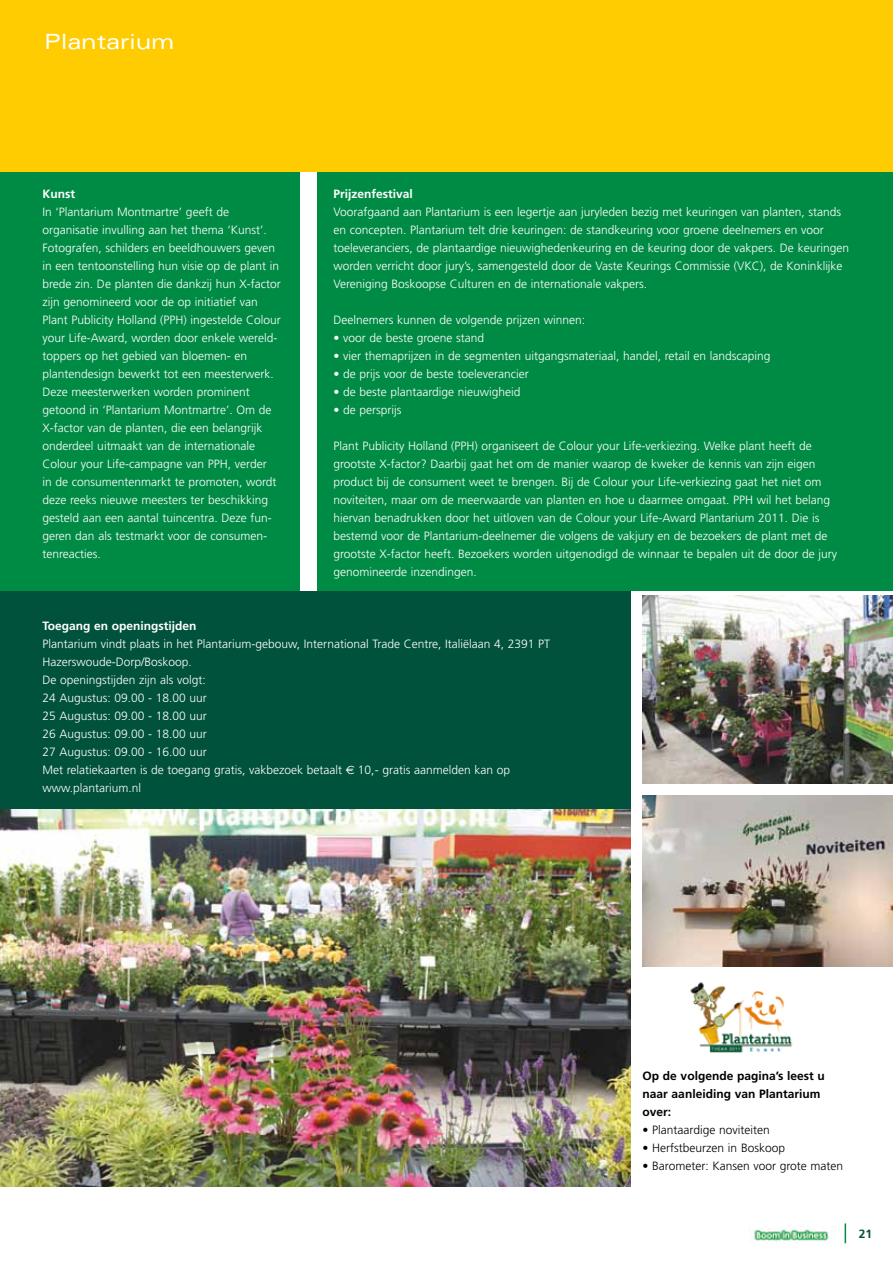
<style>
.page{position:relative;width:893px;height:1263px;background:#fff}
.page>*{position:absolute;margin:0;border:0;box-sizing:border-box;transform-origin:0 0}
.t1{font:expanded 21px "Univers";color:#fff}
.t2{font:300 12px/18px "Frutiger";color:#fff}
.t3{font:300 12px "Frutiger";color:#000}
.t4{font:700 12px/18px "Frutiger";color:#000}
.t5{font:700 12px "Frutiger";color:#fff}
.t6{font:700 12px "Frutiger";color:#00523c}
.s1{font-family:"Euro Sans";font-weight:400}
</style>
<div class="page">
<svg style="left:845px;top:1223px;width:1px;height:20px"></svg>
<img style="left:754px;top:1228px;width:75px;height:15px">
<div style="left:0;top:155px;width:300px;height:436px;background:#008b45"></div>
<div style="left:318px;top:155px;width:575px;height:436px;background:#008b45"></div>
<div style="left:1px;top:0;width:892px;height:171px;background:#fecc00"></div>
<img style="left:0;top:809px;width:630px;height:377px">
<div style="left:0;top:591px;width:630px;height:218px;background:#00523c"></div>
<img style="left:690px;top:982px;width:103px;height:71px">
<img style="left:643px;top:596px;width:250px;height:188px">
<img style="left:643px;top:795px;width:250px;height:172px">
<h1 class="t1" style="left:44px;top:29px;width:132px">Plantarium</h1>
<p class="t5" style="left:43px;top:187px;width:34px">Kunst</p>
<p class="t2" style="left:43px;top:203px;width:240px">In ‘Plantarium Montmartre’ geeft de organisatie invulling aan het thema ‘Kunst’.<br>Fotografen, schilders en beeldhouwers geven in een tentoonstelling hun visie op de plant in brede zin. De planten die dankzij hun X-factor zijn genomineerd voor de op initiatief van Plant Publicity Holland (PPH) ingestelde Colour your Life-Award, worden door enkele wereld&shy;toppers op het gebied van bloemen- en plantendesign bewerkt tot een meesterwerk.<br>Deze meesterwerken worden prominent getoond in ‘Plantarium Montmartre’. Om de X-factor van de planten, die een belangrijk onderdeel uitmaakt van de internationale Colour your Life-campagne van PPH, verder<br>in de consumentenmarkt te promoten, wordt deze reeks nieuwe meesters ter beschikking gesteld aan een aantal tuincentra. Deze fun&shy;geren dan als testmarkt voor de consumen&shy;tenreacties.</p>
<p class="t5" style="left:333px;top:187px;width:81px">Prijzenfestival</p>
<p class="t2" style="left:333px;top:203px;width:517px">Voorafgaand aan Plantarium is een legertje aan juryleden bezig met keuringen van planten, stands en concepten. Plantarium telt drie keuringen: de standkeuring voor groene deelnemers en voor toeleveranciers, de plantaardige nieuwighedenkeuring en de keuring door de vakpers. De keuringen worden verricht door jury’s, samengesteld door de Vaste Keurings Commissie (VKC), de Koninklijke Vereniging Boskoopse Culturen en de internationale vakpers.</p>
<p class="t2" style="left:333px;top:311px;width:253px">Deelnemers kunnen de volgende prijzen winnen:</p>
<p class="t2" style="left:333px;top:329px;width:152px">• voor de beste groene stand</p>
<p class="t2" style="left:333px;top:347px;width:439px">• vier themaprijzen in de segmenten uitgangsmateriaal, handel, retail en landscaping</p>
<p class="t2" style="left:333px;top:365px;width:197px">• de prijs voor de beste toeleverancier</p>
<p class="t2" style="left:333px;top:383px;width:189px">• de beste plantaardige nieuwigheid</p>
<p class="t2" style="left:333px;top:401px;width:70px">• de persprijs</p>
<p class="t2" style="left:333px;top:437px;width:505px">Plant Publicity Holland (PPH) organiseert de Colour your Life-verkiezing. Welke plant heeft de grootste X-factor? Daarbij gaat het om de manier waarop de kweker de kennis van zijn eigen product bij de consument weet te brengen. Bij de Colour your Life-verkiezing gaat het niet om noviteiten, maar om de meerwaarde van planten en hoe u daarmee omgaat. PPH wil het belang hiervan benadrukken door het uitloven van de Colour your Life-Award Plantarium 2011. Die is bestemd voor de Plantarium-deelnemer die volgens de vakjury en de bezoekers de plant met de grootste X-factor heeft. Bezoekers worden uitgenodigd de winnaar te bepalen uit de door de jury genomineerde inzendingen.</p>
<p class="t5" style="left:43px;top:619px;width:156px">Toegang en openingstijden</p>
<p class="t2" style="left:43px;top:635px;width:509px">Plantarium vindt plaats in het Plantarium-gebouw, International Trade Centre, Italiëlaan 4, 2391 PT Hazerswoude-Dorp/Boskoop.<br>De openingstijden zijn als volgt:<br>24 Augustus: 09.00 - 18.00 uur<br>25 Augustus: 09.00 - 18.00 uur<br>26 Augustus: 09.00 - 18.00 uur<br>27 Augustus: 09.00 - 16.00 uur<br>Met relatiekaarten is de toegang gratis, vakbezoek betaalt <span class="s1">€</span> 10,- gratis aanmelden kan op www.plantarium.nl</p>
<p class="t4" style="left:643px;top:1067px;width:184px">Op de volgende pagina’s leest u naar aanleiding van Plantarium over:</p>
<p class="t3" style="left:643px;top:1123px;width:129px">• Plantaardige noviteiten</p>
<p class="t3" style="left:643px;top:1141px;width:144px">• Herfstbeurzen in Boskoop</p>
<p class="t3" style="left:643px;top:1159px;width:202px">• Barometer: Kansen voor grote maten</p>
<p class="t6" style="left:859px;top:1227px;width:15px">21</p>
</div>
